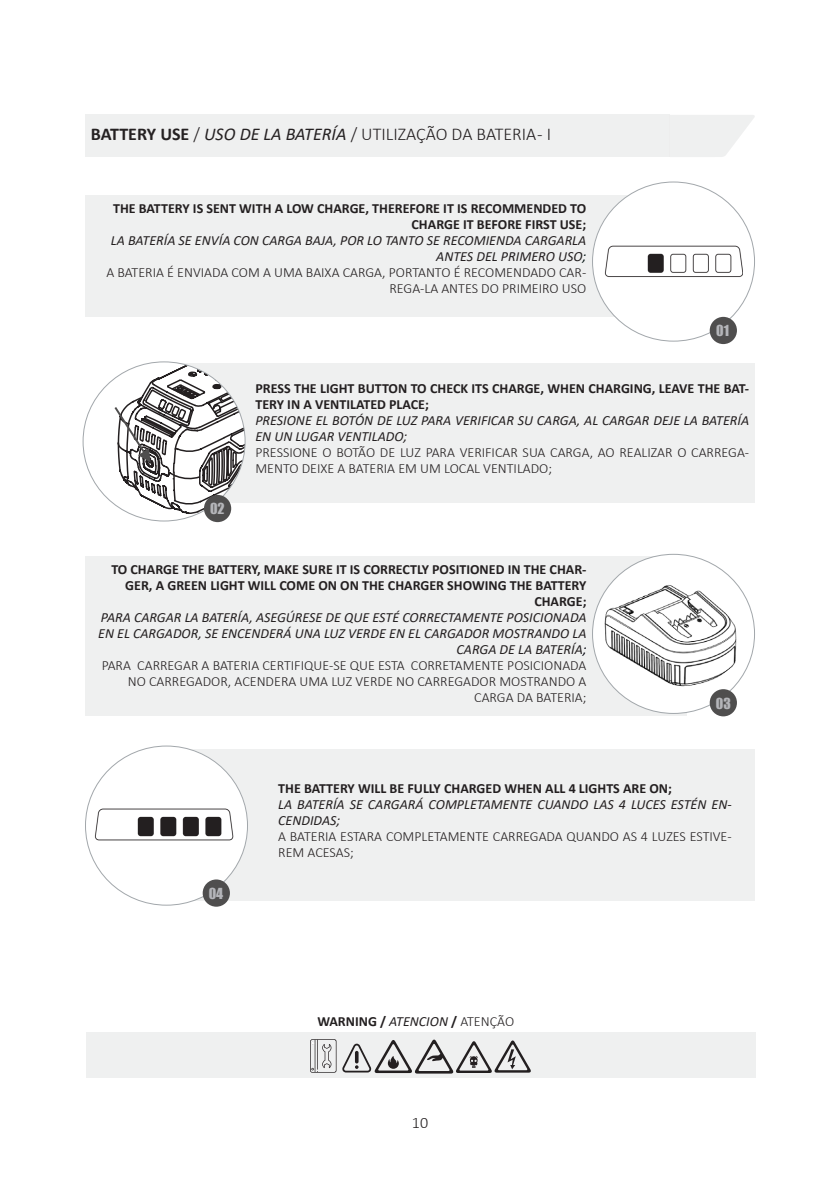
<style>
.page{position:relative;width:840px;height:1191px;background:#fff}
.page>*{position:absolute;margin:0;border:0;box-sizing:border-box;transform-origin:0 0}
.Titulo_Geral{font:300 18px "Calibri";color:#231f20}
.t1{font:300 16px "Calibri";color:#231f20}
.t2{font:300 14px/16px "Calibri";color:#231f20}
.t3{font:italic 14px/16px "Calibri";color:#231f20}
.t4{font:700 14px/16px "Calibri";color:#231f20;text-align:right}
.t5{font:14px "Impact";color:#b4b5b9}
.s1{font-weight:700}
.s2{font-weight:400;font-style:italic}
.s3{color:#000f0f}
.s4{color:#00010a}
.s5{font-weight:300}
</style>
<div class="page">
<svg style="left:669px;top:115px;width:86px;height:42px"></svg>
<div style="left:85px;top:115px;width:584px;height:42px;background:#eff0f0"></div>
<div style="left:153px;top:363px;width:601px;height:140px;background:#eff0f0"></div>
<div style="left:85px;top:196px;width:601px;height:121px;background:#eff0f0"></div>
<div style="left:592px;top:182px;width:161px;height:159px;background:#fff;border-radius:50%"></div>
<img style="left:604px;top:245px;width:138px;height:32px">
<div style="left:85px;top:556px;width:601px;height:159px;background:#eff0f0"></div>
<svg style="left:592px;top:554px;width:162px;height:159px"></svg>
<img style="left:594px;top:571px;width:147px;height:126px">
<div style="left:709px;top:689px;width:27px;height:27px;background:#4f4e4e;border-radius:50%"></div>
<div style="left:86px;top:1032px;width:669px;height:45px;background:#eff0f0"></div>
<svg style="left:310px;top:1039px;width:26px;height:33px"></svg>
<svg style="left:342px;top:1039px;width:188px;height:34px"></svg>
<div style="left:153px;top:749px;width:601px;height:152px;background:#eff0f0"></div>
<div style="left:86px;top:745px;width:162px;height:159px;background:#fff;border-radius:50%"></div>
<img style="left:94px;top:808px;width:140px;height:33px">
<div style="left:202px;top:879px;width:28px;height:27px;background:#4f4e4e;border-radius:50%"></div>
<svg style="left:113px;top:362px;width:132px;height:159px"></svg>
<div style="left:709px;top:317px;width:27px;height:27px;background:#4f4e4e;border-radius:50%"></div>
<p class="Titulo_Geral" style="left:91px;top:123px;width:461px"><span class="s1">BATTERY USE</span> / <span class="s2">USO DE LA BATERÍA</span> / UTILIZAÇÃO DA BATERIA - I</p>
<p class="t4" style="left:113px;top:200px;width:474px">THE BATTERY IS SENT WITH A LOW CHARGE, THEREFORE IT IS RECOMMENDED TO<br>CHARGE IT BEFORE FIRST USE;</p>
<p class="t3" style="left:111px;top:232px;width:476px;text-align:right">LA BATERÍA SE ENVÍA CON CARGA BAJA, POR LO TANTO SE RECOMIENDA CARGARLA<br>ANTES DEL PRIMERO USO<span class="s3">;</span></p>
<p class="t2" style="left:106px;top:264px;width:481px;text-align:right">A BATERIA É ENVIADA COM A UMA BAIXA CARGA, PORTANTO É RECOMENDADO CAR-<br>REGA-LA ANTES DO PRIMEIRO USO</p>
<p class="t5" style="left:715px;top:319px;width:14px">01</p>
<p class="t5" style="left:210px;top:498px;width:16px">02</p>
<p class="t4" style="left:255px;top:380px;width:495px;text-align:left">PRESS THE LIGHT BUTTON TO CHECK ITS CHARGE, WHEN CHARGING, LEAVE THE BAT-<br>TERY IN A VENTILATED PLACE;</p>
<p class="t3" style="left:255px;top:411px;width:495px">PRESIONE EL BOTÓN DE LUZ PARA VERIFICAR SU CARGA, AL CARGAR DEJE LA BATERÍA<br>EN UN LUGAR VENTILADO;</p>
<p class="t2" style="left:255px;top:444px;width:495px">PRESSIONE O BOTÃO DE LUZ PARA VERIFICAR SUA CARGA, AO REALIZAR O CARREGA-<br>MENTO DEIXE A BATERIA EM UM LOCAL VENTILADO;</p>
<p class="t4" style="left:111px;top:561px;width:476px">TO CHARGE THE BATTERY, MAKE SURE IT IS CORRECTLY POSITIONED IN THE CHAR-<br>GER, A GREEN LIGHT WILL COME ON ON THE CHARGER SHOWING THE BATTERY<br>CHARGE;</p>
<p class="t3" style="left:98px;top:608px;width:489px;text-align:right">PARA CARGAR LA BATERÍA, ASEGÚRESE DE QUE ESTÉ CORRECTAMENTE POSICIONADA<br>EN EL CARGADOR, SE ENCENDERÁ UNA LUZ VERDE EN EL CARGADOR MOSTRANDO LA<br>CARGA DE LA BATERÍA<span class="s4">;</span></p>
<p class="t2" style="left:102px;top:657px;width:486px;text-align:right">PARA CARREGAR A BATERIA CERTIFIQUE-SE QUE ESTA CORRETAMENTE POSICIONADA<br>NO CARREGADOR, ACENDERA UMA LUZ VERDE NO CARREGADOR MOSTRANDO A<br>CARGA DA BATERIA;</p>
<p class="t5" style="left:715px;top:692px;width:16px">03</p>
<p class="t5" style="left:209px;top:882px;width:16px">04</p>
<p class="t4" style="left:278px;top:779px;width:395px">THE BATTERY WILL BE FULLY CHARGED WHEN ALL 4 LIGHTS ARE ON;</p>
<p class="t3" style="left:278px;top:795px;width:454px">LA BATERÍA SE CARGARÁ COMPLETAMENTE CUANDO LAS 4 LUCES ESTÉN EN-<br>CENDIDAS;</p>
<p class="t2" style="left:278px;top:828px;width:454px">A BATERIA ESTARA COMPLETAMENTE CARREGADA QUANDO AS 4 LUZES ESTIVE-<br>REM ACESAS;</p>
<p class="t4" style="left:317px;top:1013px;width:198px">WARNING / <span class="s2">ATENCION</span> / <span class="s5">ATENÇÃO</span></p>
<p class="t1" style="left:411px;top:1112px;width:18px">10</p>
</div>
